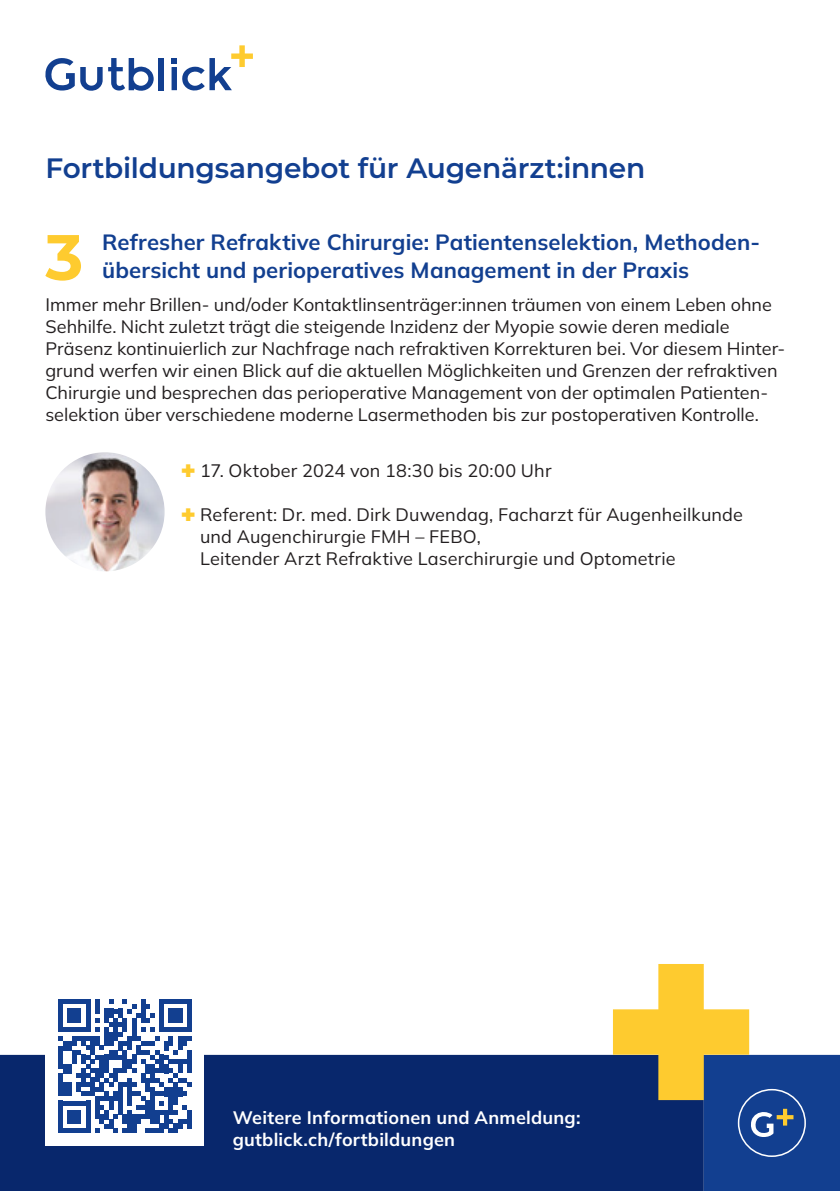
<style>
.page{position:relative;width:840px;height:1191px;background:#fff}
.page>*{position:absolute;margin:0;border:0;box-sizing:border-box;transform-origin:0 0}
.t1{font:700 64px "Montserrat";color:#fecb2f}
.t2{font:600 28px "Montserrat";letter-spacing:-.01em;color:#123f90}
.t3{font:700 22px/28px "Mulish";letter-spacing:.005em;color:#123f90}
.t4{font:18px/22px "Mulish";color:#231f20}
.t5{font:700 18px/22px "Mulish";letter-spacing:.01em;color:#fff}
.s1{color:#fecb2f}
</style>
<div class="page">
<svg style="left:171px;top:45px;width:82px;height:46px"></svg>
<svg style="left:45px;top:58px;width:119px;height:33px"></svg>
<div style="left:0;top:1054px;width:612px;height:137px;background:#08276c"></div>
<img style="left:45px;top:452px;width:119px;height:119px;border-radius:60px">
<svg style="left:612px;top:964px;width:227px;height:227px"></svg>
<div style="left:45px;top:986px;width:159px;height:159px;background:#fff"></div>
<svg style="left:58px;top:999px;width:133px;height:133px"></svg>
<hr style="left:187px;top:1109px;width:4px;height:19px;background:#123f90">
<h2 class="t2" style="left:45px;top:149px;width:601px">Fortbildungsangebot für Augenärzt:innen</h2>
<h1 class="t1" style="left:45px;top:211px;width:39px">3</h1>
<p class="t3" style="left:102px;top:228px;width:659px">Refresher Refraktive Chirurgie: Patientenselektion, Methoden&shy;übersicht und perioperatives Management in der Praxis</p>
<p class="t4" style="left:45px;top:293px;width:741px">Immer mehr Brillen- und/oder Kontaktlinsenträger:innen träumen von einem Leben ohne Sehhilfe. Nicht zuletzt trägt die steigende Inzidenz der Myopie sowie deren mediale Präsenz kontinuierlich zur Nachfrage nach refraktiven Korrekturen bei. Vor diesem Hinter&shy;grund werfen wir einen Blick auf die aktuellen Möglichkeiten und Grenzen der refraktiven Chirurgie und besprechen das perioperative Management von der optimalen Patienten&shy;selektion über verschiedene moderne Lasermethoden bis zur postoperativen Kontrolle.</p>
<p class="t4" style="left:181px;top:458px;width:371px"><span class="s1">✚</span> 17. Oktober 2024 von 18:30 bis 20:00 Uhr</p>
<p class="t4" style="left:200px;top:502px;width:544px;text-indent:-18px"><span class="s1">✚</span> Referent: Dr. med. Dirk Duwendag, Facharzt für Augenheilkunde und Augenchirurgie FMH – FEBO,<br>Leitender Arzt Refraktive Laserchirurgie und Optometrie</p>
<p class="t5" style="left:232px;top:1105px;width:349px">Weitere Informationen und Anmeldung: gutblick.ch/fortbildungen</p>
</div>
